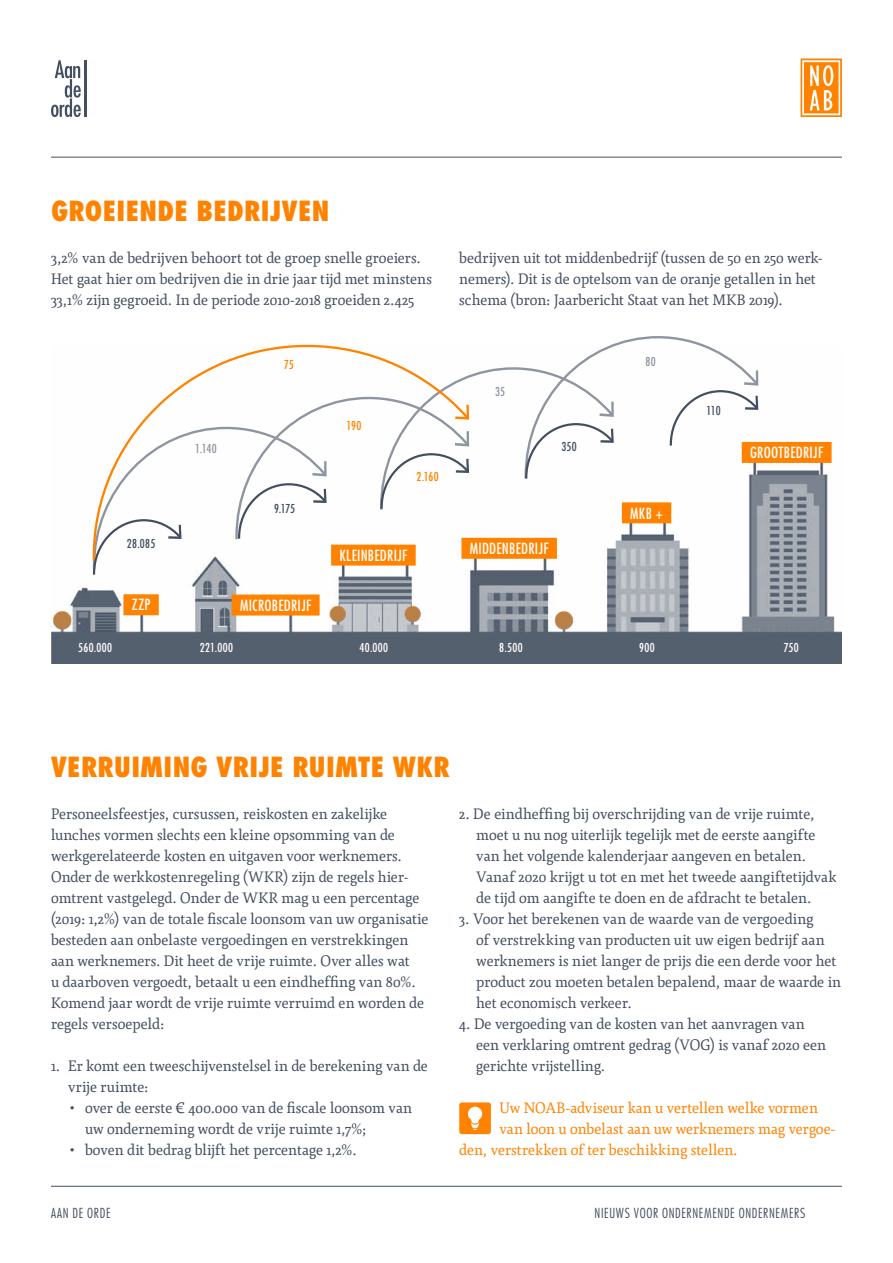
<style>
.page{position:relative;width:893px;height:1263px;background:#fff}
.page>*{position:absolute;margin:0;border:0;box-sizing:border-box;transform-origin:0 0}
.t1{font:800 condensed 27px "Futura Std";letter-spacing:.015em;color:#ff8300}
.t2{font:15px/21px "Agendatype";letter-spacing:.005em;color:#434f60}
.t3{font:15px "Agendatype";letter-spacing:.005em;color:#ff8300}
.t4{font:condensed 15px "Futura Std";letter-spacing:.02em;color:#fff}
.t5{font:300 condensed 13.5px "Futura Std";letter-spacing:.05em;color:#434f60}
.t6{font:condensed 12px "Futura Std";letter-spacing:.035em;color:#fff}
.t7{font:condensed 12px "Futura Std";letter-spacing:.01em;color:#434f60}
.t8{font:condensed 12px "Futura Std";letter-spacing:-.005em;color:#ff8300}
.t9{font:condensed 12px "Futura Std";letter-spacing:.02em;color:#8e959f}
</style>
<div class="page">
<img style="left:51px;top:441px;width:791px;height:223px">
<div style="left:53px;top:611px;width:18px;height:18px;background:#ba8045;border-radius:50%"></div>
<svg style="left:330px;top:606px;width:16px;height:16px"></svg>
<div style="left:405px;top:606px;width:15px;height:15px;background:#ba8045;border-radius:50%"></div>
<svg style="left:555px;top:611px;width:18px;height:18px"></svg>
<hr style="left:51px;top:157px;width:791px;height:1px;background:#434f60">
<hr style="left:51px;top:1186px;width:791px;height:1px;background:#434f60">
<svg style="left:800px;top:59px;width:42px;height:58px"></svg>
<svg style="left:51px;top:60px;width:30px;height:57px"></svg>
<hr style="left:84px;top:60px;width:2px;height:57px;background:#434f60">
<svg style="left:92px;top:336px;width:668px;height:241px"></svg>
<svg style="left:459px;top:1102px;width:32px;height:32px"></svg>
<div style="left:461px;top:538px;width:96px;height:21px;background:#ff8300"></div>
<div style="left:622px;top:502px;width:49px;height:21px;background:#ff8300"></div>
<div style="left:742px;top:442px;width:90px;height:21px;background:#ff8300"></div>
<div style="left:331px;top:545px;width:85px;height:21px;background:#ff8300"></div>
<div style="left:232px;top:594px;width:88px;height:21px;background:#ff8300"></div>
<div style="left:123px;top:594px;width:36px;height:21px;background:#ff8300"></div>
<h1 class="t1" style="left:51px;top:194px;width:67px">GROEIENDE</h1>
<h1 class="t1" style="left:197px;top:194px;width:15px">BEDRIJ</h1>
<h1 class="t1" style="left:282px;top:194px;width:32px">VEN</h1>
<p class="t2" style="left:51px;top:247px;width:382px">3,2% van de bedrijven behoort tot de groep snelle groeiers.<br>Het gaat hier om bedrijven die in drie jaar tijd met minstens<br>33,1% zijn gegroeid. In de periode 2010-2018 groeiden 2.425</p>
<p class="t7" style="left:127px;top:537px;width:30px">28.085</p>
<p class="t9" style="left:195px;top:442px;width:23px">1.140</p>
<p class="t8" style="left:284px;top:357px;width:11px">75</p>
<p class="t7" style="left:274px;top:501px;width:23px">9.175</p>
<p class="t4" style="left:132px;top:596px;width:8px">ZZP</p>
<p class="t4" style="left:240px;top:596px;width:63px">MICROBEDRIJF</p>
<p class="t8" style="left:346px;top:419px;width:16px">190</p>
<p class="t8" style="left:417px;top:469px;width:24px">2.160</p>
<p class="t4" style="left:340px;top:546px;width:60px">KLEINBEDRIJF</p>
<p class="t2" style="left:459px;top:247px;width:365px">bedrijven uit tot middenbedrijf (tussen de 50 en 250 werk&shy;nemers). Dit is de optelsom van de oranje getallen in het schema (bron: Jaarbericht Staat van het MKB 2019).</p>
<p class="t9" style="left:495px;top:385px;width:12px">35</p>
<p class="t7" style="left:561px;top:439px;width:17px">350</p>
<p class="t4" style="left:470px;top:539px;width:71px">MIDDENBEDRIJF</p>
<p class="t9" style="left:645px;top:354px;width:12px">80</p>
<p class="t4" style="left:630px;top:504px;width:34px">MKB +</p>
<p class="t7" style="left:707px;top:403px;width:16px">110</p>
<p class="t4" style="left:750px;top:444px;width:65px">GROOTBEDRIJF</p>
<p class="t6" style="left:78px;top:640px;width:35px">560.000</p>
<p class="t6" style="left:200px;top:640px;width:35px">221.000</p>
<p class="t6" style="left:360px;top:640px;width:30px">40.000</p>
<p class="t6" style="left:499px;top:640px;width:25px">8.500</p>
<p class="t6" style="left:639px;top:640px;width:17px">900</p>
<p class="t6" style="left:784px;top:640px;width:17px">750</p>
<h1 class="t1" style="left:51px;top:750px;width:17px">VERR</h1>
<h1 class="t1" style="left:114px;top:750px;width:65px">UIMING</h1>
<h1 class="t1" style="left:216px;top:750px;width:30px">VRIJE</h1>
<h1 class="t1" style="left:292px;top:750px;width:159px">RUIMTE WKR</h1>
<p class="t2" style="left:51px;top:803px;width:379px">Personeelsfeestjes, cursussen, reiskosten en zakelijke lunches vormen slechts een kleine opsomming van de werkgerelateerde kosten en uitgaven voor werknemers.<br>Onder de werkkostenregeling (WKR) zijn de regels hier&shy;omtrent vastgelegd. Onder de WKR mag u een percentage (2019: 1,2%) van de totale fiscale loonsom van uw organisatie besteden aan onbelaste vergoedingen en verstrekkingen aan werknemers. Dit heet de vrije ruimte. Over alles wat<br>u daarboven vergoedt, betaalt u een eindheffing van 80%.<br>Komend jaar wordt de vrije ruimte verruimd en worden de regels versoepeld:</p>
<p class="t2" style="left:68px;top:1055px;width:361px;text-indent:-17px">1. Er komt een tweeschijvenstelsel in de berekening van de vrije ruimte:</p>
<p class="t2" style="left:85px;top:1097px;width:328px;text-indent:-17px">• over de eerste € 400.000 van de fiscale loonsom van uw onderneming wordt de vrije ruimte 1,7%;</p>
<p class="t2" style="left:68px;top:1139px;width:290px">• boven dit bedrag blijft het percentage 1,2%.</p>
<p class="t2" style="left:476px;top:803px;width:362px;text-indent:-17px">2. De eindheffing bij overschrijding van de vrije ruimte, moet u nu nog uiterlijk tegelijk met de eerste aangifte van het volgende kalenderjaar aangeven en betalen.<br>Vanaf 2020 krijgt u tot en met het tweede aangiftetijdvak de tijd om aangifte te doen en de afdracht te betalen.</p>
<p class="t2" style="left:476px;top:908px;width:366px;text-indent:-17px">3. Voor het berekenen van de waarde van de vergoeding<br>of verstrekking van producten uit uw eigen bedrijf aan werknemers is niet langer de prijs die een derde voor het product zou moeten betalen bepalend, maar de waarde in het economisch verkeer.</p>
<p class="t2" style="left:476px;top:1013px;width:351px;text-indent:-17px">4. De vergoeding van de kosten van het aanvragen van een verklaring omtrent gedrag (VOG) is vanaf 2020 een gerichte vrijstelling.</p>
<p class="t3" style="left:499px;top:1098px;width:320px">Uw NOAB-adviseur kan u vertellen welke vormen</p>
<p class="t3" style="left:499px;top:1119px;width:338px">van loon u onbelast aan uw werknemers mag vergoe-</p>
<p class="t3" style="left:459px;top:1140px;width:280px">den, verstrekken of ter beschikking stellen.</p>
<p class="t5" style="left:51px;top:1205px;width:61px">AAN DE ORDE</p>
<p class="t5" style="left:595px;top:1205px;width:212px">NIEUWS VOOR ONDERNEMENDE ONDERNEMERS</p>
</div>
